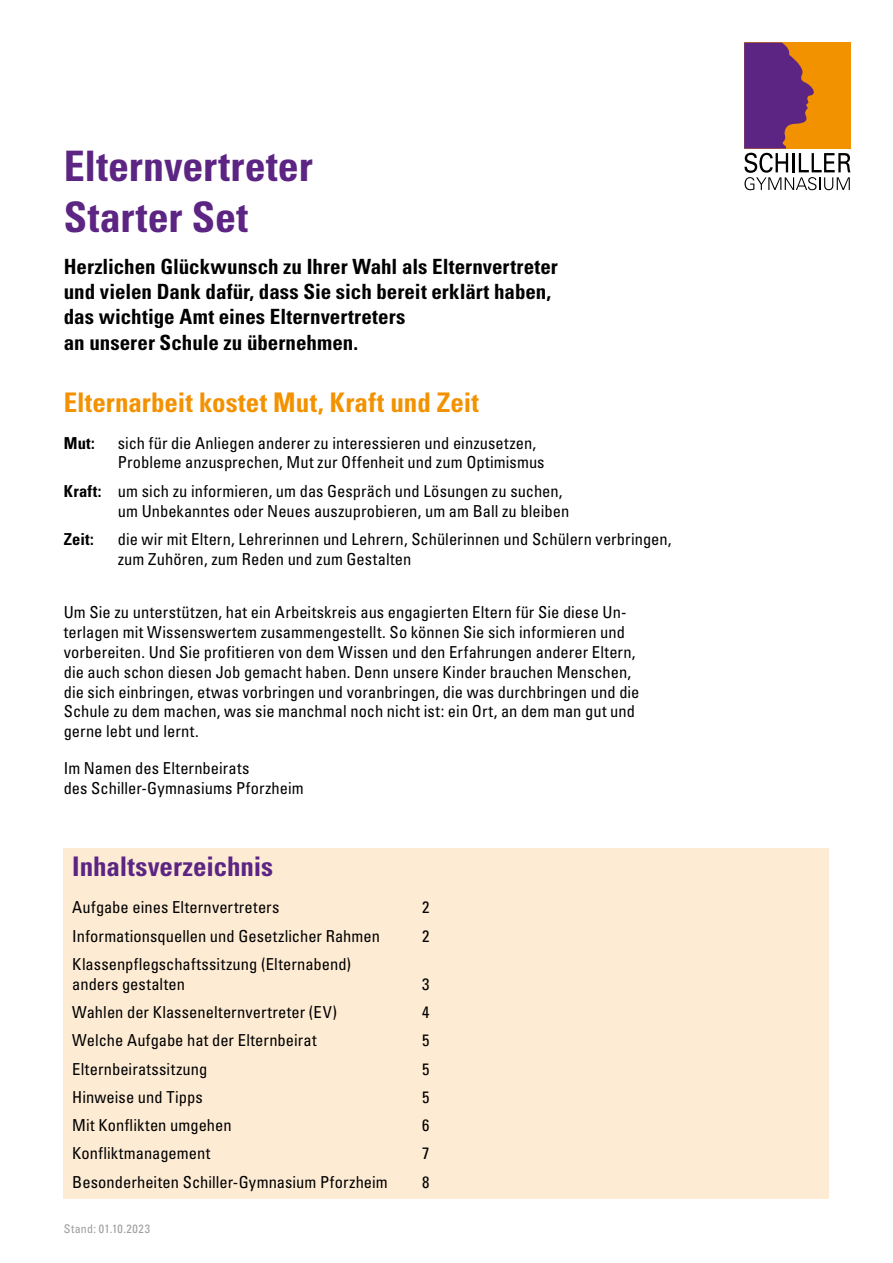
<style>
.page{position:relative;width:893px;height:1263px;background:#fff}
.page>*{position:absolute;margin:0;border:0;box-sizing:border-box;transform-origin:0 0}
.t1{font:700 condensed 42px/50.4px "Univers LT Std";letter-spacing:.005em;color:#5c2483}
.t2{font:700 condensed 27px "Univers LT Std";letter-spacing:.005em;color:#f39200}
.t3{font:700 condensed 27px "Univers LT Std";letter-spacing:-.005em;color:#5c2483}
.t4{font:700 condensed 21px/25.2px "Univers LT Std";color:#000}
.t5{font:condensed 16.5px/19.8px "Univers LT Std";letter-spacing:.005em;color:#000}
.t6{font:700 condensed 16.5px "Univers LT Std";letter-spacing:.015em;color:#000}
.t7{font:condensed 12px "Univers LT Std";letter-spacing:.035em;color:#9d9d9c}
.s1{font-weight:700}
</style>
<div class="page">
<div style="left:64px;top:848px;width:765px;height:351px;background:#feebd3"></div>
<svg style="left:744px;top:43px;width:106px;height:147px"></svg>
<h1 class="t1" style="left:64px;top:141px;width:250px">Elternvertreter<br>Starter Set</h1>
<p class="t4" style="left:64px;top:254px;width:496px">Herzlichen Glückwunsch zu Ihrer Wahl als Elternvertreter und vielen Dank dafür, dass Sie sich bereit erklärt haben, das wichtige Amt eines Elternvertreters<br>an unserer Schule zu übernehmen.</p>
<h2 class="t2" style="left:64px;top:386px;width:417px">Elternarbeit kostet Mut, Kraft und Zeit</h2>
<p class="t6" style="left:64px;top:433px;width:33px">Mut:</p>
<p class="t5" style="left:118px;top:433px;width:428px">sich für die Anliegen anderer zu interessieren und einzusetzen,<br>Probleme anzusprechen, Mut zur Offenheit und zum Optimismus</p>
<p class="t5" style="left:118px;top:481px;width:453px;text-indent:-54px"><span class="s1">Kraft:</span> um sich zu informieren, um das Gespräch und Lösungen zu suchen, um Unbekanntes oder Neues auszuprobieren, um am Ball zu bleiben</p>
<p class="t6" style="left:64px;top:529px;width:32px">Zeit:</p>
<p class="t5" style="left:118px;top:529px;width:555px">die wir mit Eltern, Lehrerinnen und Lehrern, Schülerinnen und Schülern verbringen, zum Zuhören, zum Reden und zum Gestalten</p>
<p class="t5" style="left:64px;top:602px;width:577px">Um Sie zu unterstützen, hat ein Arbeitskreis aus engagierten Eltern für Sie diese Un&shy;terlagen mit Wissenswertem zusammengestellt. So können Sie sich informieren und vorbereiten. Und Sie profitieren von dem Wissen und den Erfahrungen anderer Eltern, die auch schon diesen Job gemacht haben. Denn unsere Kinder brauchen Menschen, die sich einbringen, etwas vorbringen und voranbringen, die was durchbringen und die Schule zu dem machen, was sie manchmal noch nicht ist: ein Ort, an dem man gut und gerne lebt und lernt.</p>
<p class="t5" style="left:64px;top:758px;width:242px">Im Namen des Elternbeirats<br>des Schiller-Gymnasiums Pforzheim</p>
<h2 class="t3" style="left:72px;top:850px;width:202px">Inhaltsverzeichnis</h2>
<p class="t5" style="left:72px;top:897px;width:209px">Aufgabe eines Elternvertreters</p>
<p class="t5" style="left:422px;top:897px;width:9px">2</p>
<p class="t5" style="left:72px;top:925px;width:309px">Informationsquellen und Gesetzlicher Rahmen</p>
<p class="t5" style="left:422px;top:925px;width:9px">2</p>
<p class="t5" style="left:72px;top:954px;width:280px">Klassenpflegschaftssitzung (Elternabend) anders gestalten</p>
<p class="t5" style="left:422px;top:974px;width:9px">3</p>
<p class="t5" style="left:72px;top:1002px;width:266px">Wahlen der Klassenelternvertreter (EV)</p>
<p class="t5" style="left:422px;top:1002px;width:9px">4</p>
<p class="t5" style="left:72px;top:1030px;width:246px">Welche Aufgabe hat der Elternbeirat</p>
<p class="t5" style="left:422px;top:1030px;width:9px">5</p>
<p class="t5" style="left:72px;top:1058px;width:137px">Elternbeiratssitzung</p>
<p class="t5" style="left:422px;top:1058px;width:9px">5</p>
<p class="t5" style="left:72px;top:1087px;width:132px">Hinweise und Tipps</p>
<p class="t5" style="left:422px;top:1087px;width:9px">5</p>
<p class="t5" style="left:72px;top:1115px;width:161px">Mit Konflikten umgehen</p>
<p class="t5" style="left:422px;top:1115px;width:9px">6</p>
<p class="t5" style="left:72px;top:1143px;width:139px">Konfliktmanagement</p>
<p class="t5" style="left:422px;top:1143px;width:9px">7</p>
<p class="t5" style="left:72px;top:1172px;width:317px">Besonderheiten Schiller-Gymnasium Pforzheim</p>
<p class="t5" style="left:422px;top:1172px;width:9px">8</p>
<p class="t7" style="left:64px;top:1221px;width:88px">Stand: 01.10.2023</p>
</div>
